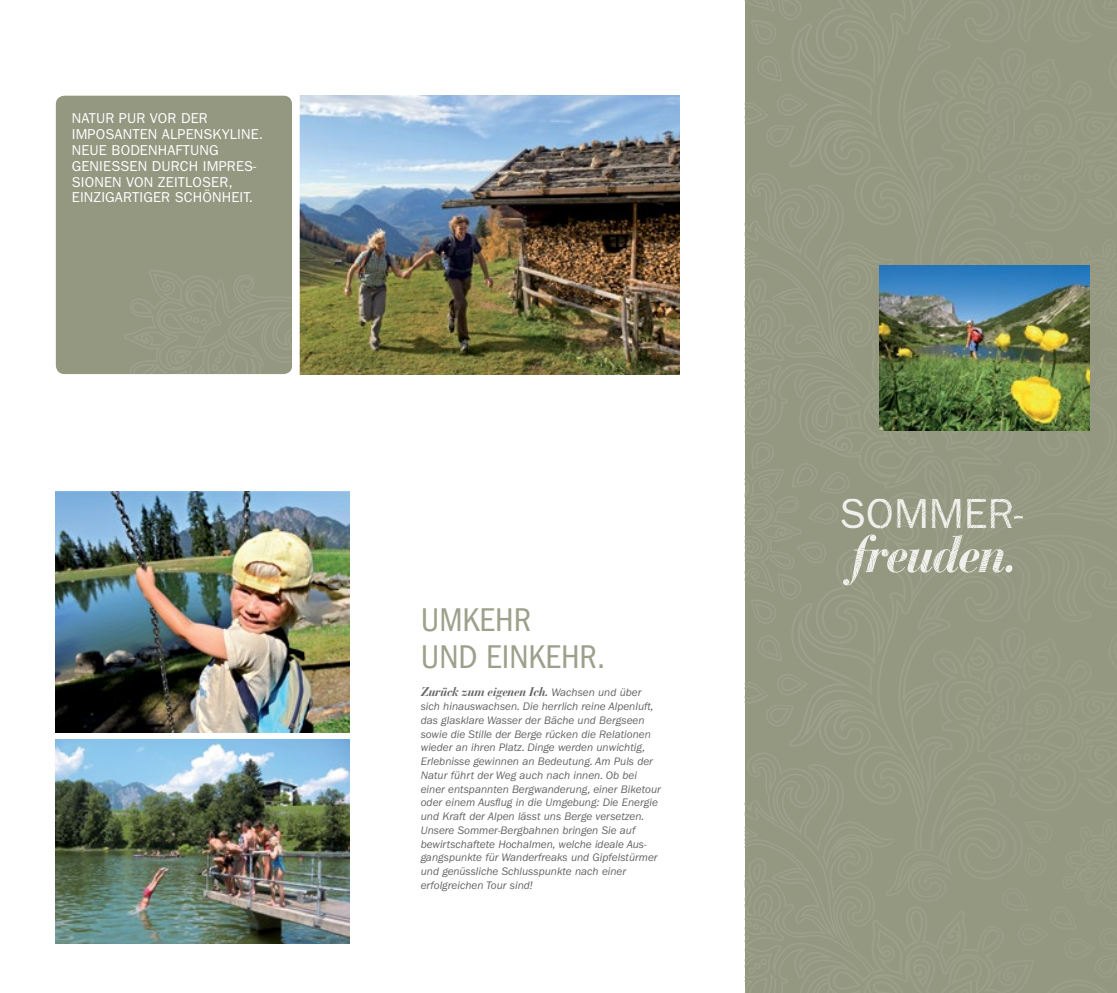
<style>
.page{position:relative;width:1117px;height:993px;background:#fff}
.page>*{position:absolute;margin:0;border:0;box-sizing:border-box;transform-origin:0 0}
.t1{font:italic 700 51.25px "Bauer Bodoni";letter-spacing:-.05em;color:#f0efeb}
.t2{font:42.5px "ITC Franklin Gothic Std";color:#f0efeb}
.t3{font:condensed 34px/37.5px "ITC Franklin Gothic Std";color:#9da08a}
.t4{font:14.38px/15.8px "ITC Franklin Gothic Std";letter-spacing:.01em;color:#fff}
.t5{font:italic 700 12.5px "Bauer Bodoni";letter-spacing:-.03em;color:#636466}
.t6{font:italic 11.25px/13.8px "ITC Franklin Gothic Std";color:#636466}
.s1{font-family:"ITC Franklin Gothic Std";font-weight:400;font-size:11.25px}
</style>
<div class="page">
<img style="left:56px;top:491px;width:293px;height:241px">
<img style="left:56px;top:739px;width:293px;height:204px">
<div style="left:56px;top:96px;width:236px;height:278px;background:#949881;border-radius:9px"></div>
<img style="left:299px;top:96px;width:380px;height:278px">
<div style="left:744px;top:753px;width:372px;height:239px;background:#949881"></div>
<div style="left:872px;top:726px;width:244px;height:72px;background:#949881"></div>
<svg style="left:744px;top:0;width:372px;height:726px;background:#8f967e"></svg>
<p class="t4" style="left:72px;top:111px;width:193px">NATUR PUR VOR DER<br>IMPOSANTEN ALPENSKYLINE.<br>NEUE BODENHAFTUNG<br>GENIESSEN DURCH IMPRES-<br>SIONEN VON ZEITLOSER,<br>EINZIGARTIGER SCHÖNHEIT.</p>
<h3 class="t3" style="left:420px;top:600px;width:186px">UMKEHR<br>UND EINKEHR.</h3>
<p class="t5" style="left:420px;top:684px;width:222px">Zurück zum eigenen Ich. <span class="s1">Wachsen und über</span></p>
<p class="t6" style="left:420px;top:699px;width:242px">sich hinauswachsen. Die herrlich reine Alpenluft, das glasklare Wasser der Bäche und Bergseen sowie die Stille der Berge rücken die Relationen wieder an ihren Platz. Dinge werden unwichtig, Erlebnisse gewinnen an Bedeutung. Am Puls der Natur führt der Weg auch nach innen. Ob bei einer entspannten Bergwanderung, einer Biketour oder einem Ausflug in die Umgebung: Die Energie und Kraft der Alpen lässt uns Berge versetzen.<br>Unsere Sommer-Bergbahnen bringen Sie auf bewirtschaftete Hochalmen, welche ideale Aus&shy;gangspunkte für Wanderfreaks und Gipfelstürmer und genüssliche Schlusspunkte nach einer erfolgreichen Tour sind!</p>
<h2 class="t2" style="left:839px;top:489px;width:185px">SOMMER-</h2>
<h1 class="t1" style="left:851px;top:522px;width:169px">freuden.</h1>
</div>
